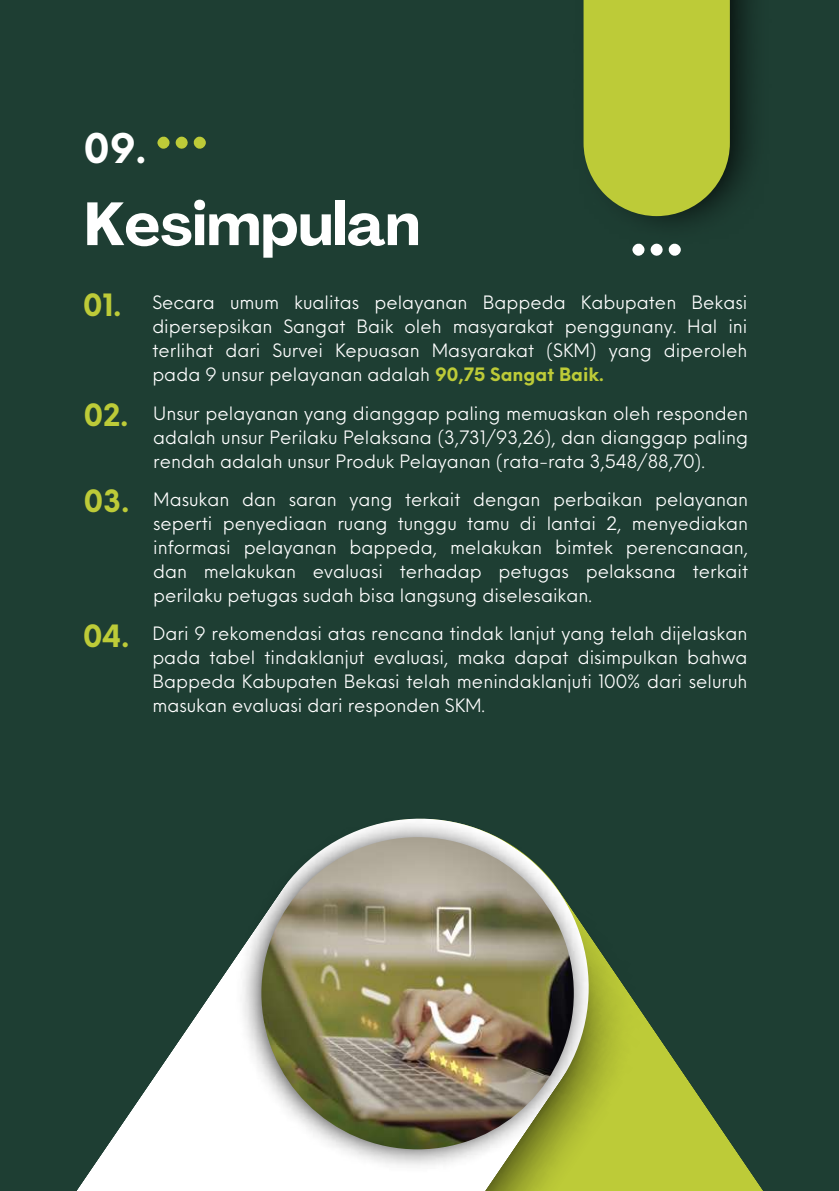
<style>
.page{position:relative;width:839px;height:1191px;background:#fff}
.page>*{position:absolute;margin:0;border:0;box-sizing:border-box;transform-origin:0 0}
.t1{font:700 60px "Agrandir";color:#fff}
.t2{font:700 40px "Neue Einstellung";color:#fff}
.t3{font:18px/24px "Neue Einstellung";color:#fff;text-align:justify}
.s1{font-weight:700;font-size:30px;color:#bdcb38}
.s2{font-weight:700;color:#bdcb38}
</style>
<div class="page">
<div style="left:0;top:0;width:838px;height:1191px;background:#1e3e33"></div>
<svg style="left:157px;top:136px;width:48px;height:13px"></svg>
<svg style="left:706px;top:1107px;width:57px;height:84px"></svg>
<img style="left:612px;top:969px;width:94px;height:222px">
<svg style="left:77px;top:954px;width:535px;height:237px"></svg>
<img style="left:228px;top:818px;width:374px;height:362px">
<img style="left:261px;top:837px;width:312px;height:312px;border-radius:50%">
<img style="left:642px;top:0;width:108px;height:223px">
<svg style="left:583px;top:0;width:146px;height:216px;background:#b0bf37"></svg>
<svg style="left:632px;top:243px;width:48px;height:13px"></svg>
<h2 class="t2" style="left:84px;top:112px;width:64px">09.</h2>
<h1 class="t1" style="left:84px;top:200px;width:338px">Kesimpulan</h1>
<p class="t3" style="left:152px;top:289px;width:596px;text-indent:-69px"><span class="s1">01.</span> Secara umum kualitas pelayanan Bappeda Kabupaten Bekasi dipersepsikan Sangat Baik oleh masyarakat penggunany. Hal ini terlihat dari Survei Kepuasan Masyarakat (SKM) yang diperoleh pada 9 unsur pelayanan adalah <span class="s2">90,75 Sangat Baik.</span></p>
<p class="t3" style="left:153px;top:399px;width:596px;text-indent:-69px"><span class="s1">02.</span> Unsur pelayanan yang dianggap paling memuaskan oleh responden adalah unsur Perilaku Pelaksana (3,731/93,26), dan dianggap paling rendah adalah unsur Produk Pelayanan (rata-rata 3,548/88,70).</p>
<p class="t3" style="left:153px;top:486px;width:596px;text-indent:-69px"><span class="s1">03.</span> Masukan dan saran yang terkait dengan perbaikan pelayanan seperti penyediaan ruang tunggu tamu di lantai 2, menyediakan informasi pelayanan bappeda, melakukan bimtek perencanaan, dan melakukan evaluasi terhadap petugas pelaksana terkait perilaku petugas sudah bisa langsung diselesaikan.</p>
<p class="t3" style="left:152px;top:620px;width:596px;text-indent:-69px"><span class="s1">04.</span> Dari 9 rekomendasi atas rencana tindak lanjut yang telah dijelaskan pada tabel tindaklanjut evaluasi, maka dapat disimpulkan bahwa Bappeda Kabupaten Bekasi telah menindaklanjuti 100% dari seluruh masukan evaluasi dari responden SKM.</p>
</div>
